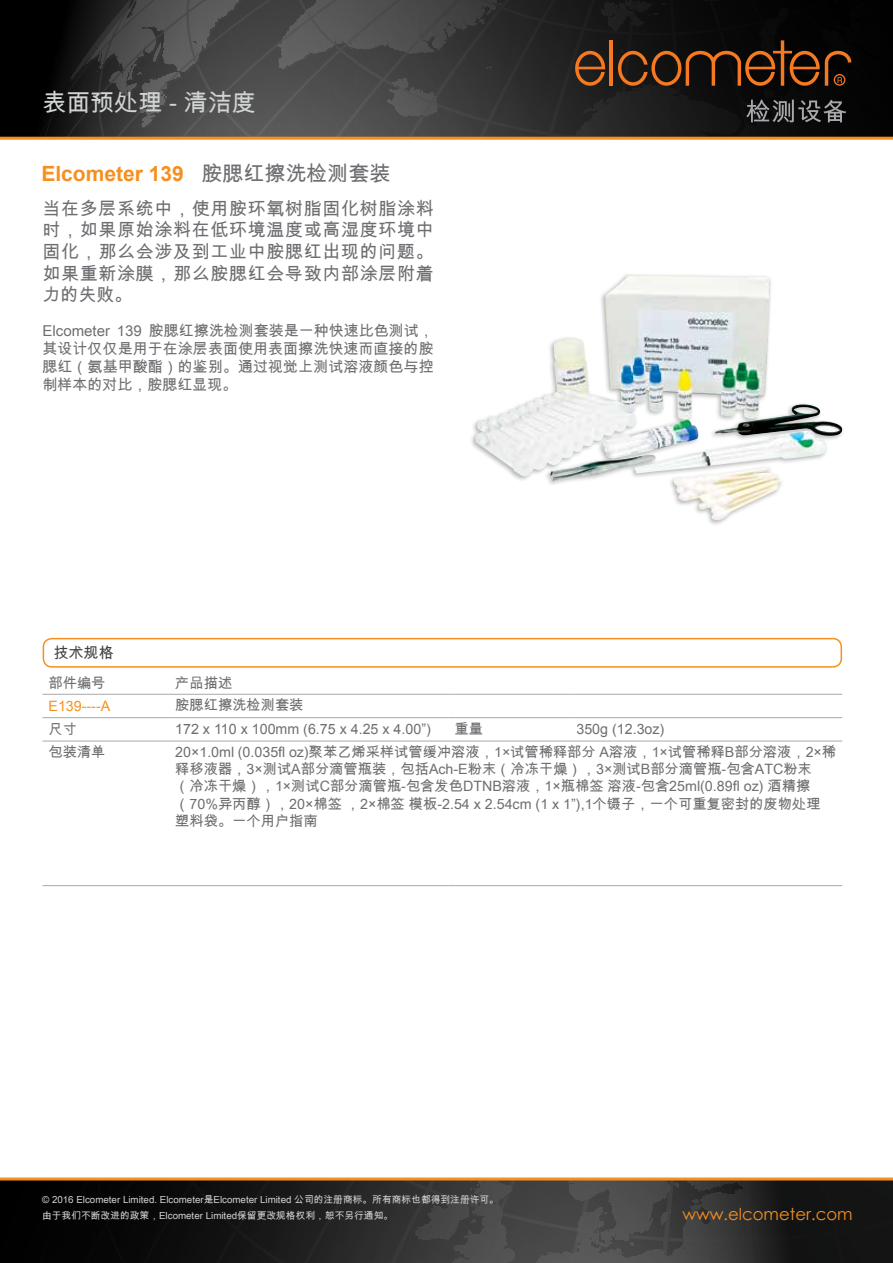
<style>
.page{position:relative;width:893px;height:1263px;background:#fff}
.page>*{position:absolute;margin:0;border:0;box-sizing:border-box;transform-origin:0 0}
.t1{font:24px "Arial Unicode MS";color:#d1d3d4}
.t2{font:700 21px "Arial";color:#f78f1e}
.t3{font:18px/21.6px "Arial Unicode MS";letter-spacing:.035em;color:#6d6e71;text-align:justify}
.t4{font:16.5px "Century Gothic";color:#f78f1e}
.t5{font:15px/18px "Arial Unicode MS";letter-spacing:.005em;color:#6d6e71;text-align:justify}
.t6{font:15px "Arial Unicode MS";color:#414042}
.t7{font:14.25px/17.1px "Arial Unicode MS";color:#6d6e71}
.t8{font:14.25px "Arial";color:#6d6e71}
.t9{font:14.25px "Arial";color:#f78f1e}
.t10{font:9.75px/15.9px "Arial Unicode MS";color:#d1d3d4}
.s1{font-family:"Arial Unicode MS";font-weight:400;color:#6d6e71}
</style>
<div class="page">
<div style="left:0;top:0;width:893px;height:138px;background:#000"></div>
<svg style="left:34px;top:0;width:859px;height:137px;background:#363636"></svg>
<hr style="left:609px;top:40px;width:4px;height:46px;background:#f47920">
<svg style="left:575px;top:51px;width:30px;height:35px"></svg>
<svg style="left:618px;top:0;width:275px;height:86px"></svg>
<svg style="left:746px;top:100px;width:100px;height:22px"></svg>
<hr style="left:0;top:137px;width:893px;height:3px;background:#f78f1e">
<svg style="left:0;top:1180px;width:893px;height:83px;background:#272626"></svg>
<hr style="left:0;top:1177px;width:893px;height:3px;background:#f78f1e">
<div style="left:469px;top:272px;width:376px;height:254px;background:#000;opacity:.3"></div>
<img style="left:475px;top:275px;width:295px;height:201px">
<div style="left:43px;top:638px;width:799px;height:30px;border:2px solid #f78f1e;border-radius:9px"></div>
<hr style="left:43px;top:694px;width:126px;height:1px;background:#a7a9ac">
<hr style="left:169px;top:694px;width:280px;height:1px;background:#a7a9ac">
<hr style="left:449px;top:694px;width:121px;height:1px;background:#a7a9ac">
<hr style="left:570px;top:694px;width:272px;height:1px;background:#a7a9ac">
<hr style="left:43px;top:717px;width:126px;height:1px;background:#a7a9ac">
<hr style="left:169px;top:717px;width:280px;height:1px;background:#a7a9ac">
<hr style="left:449px;top:717px;width:121px;height:1px;background:#a7a9ac">
<hr style="left:570px;top:717px;width:272px;height:1px;background:#a7a9ac">
<hr style="left:43px;top:741px;width:126px;height:1px;background:#a7a9ac">
<hr style="left:169px;top:741px;width:280px;height:1px;background:#a7a9ac">
<hr style="left:449px;top:741px;width:121px;height:1px;background:#a7a9ac">
<hr style="left:570px;top:741px;width:272px;height:1px;background:#a7a9ac">
<hr style="left:43px;top:885px;width:126px;height:1px;background:#a7a9ac">
<hr style="left:169px;top:885px;width:280px;height:1px;background:#a7a9ac">
<hr style="left:449px;top:885px;width:121px;height:1px;background:#a7a9ac">
<hr style="left:570px;top:885px;width:272px;height:1px;background:#a7a9ac">
<h1 class="t1" style="left:43px;top:85px;width:215px">表面预处理 - 清洁度</h1>
<h2 class="t2" style="left:41px;top:159px;width:350px">Elcometer 139 <span class="s1">胺腮红擦洗检测套装</span></h2>
<p class="t3" style="left:43px;top:197px;width:393px">当在多层系统中，使用胺环氧树脂固化树脂涂料时，如果原始涂料在低环境温度或高湿度环境中固化，那么会涉及到工业中胺腮红出现的问题。如果重新涂膜，那么胺腮红会导致内部涂层附着力的失败。</p>
<p class="t5" style="left:43px;top:322px;width:393px">Elcometer 139 胺腮红擦洗检测套装是一种快速比色测试，其设计仅仅是用于在涂层表面使用表面擦洗快速而直接的胺腮红（氨基甲酸酯）的鉴别。通过视觉上测试溶液颜色与控制样本的对比，胺腮红显现。</p>
<p class="t6" style="left:54px;top:642px;width:61px">技术规格</p>
<p class="t7" style="left:49px;top:674px;width:59px">部件编号</p>
<p class="t7" style="left:175px;top:674px;width:58px">产品描述</p>
<p class="t9" style="left:49px;top:696px;width:63px">E139----A</p>
<p class="t7" style="left:175px;top:697px;width:130px">胺腮红擦洗检测套装</p>
<p class="t7" style="left:49px;top:720px;width:30px">尺寸</p>
<p class="t8" style="left:175px;top:720px;width:257px">172 x 110 x 100mm (6.75 x 4.25 x 4.00”)</p>
<p class="t7" style="left:455px;top:720px;width:30px">重量</p>
<p class="t8" style="left:576px;top:720px;width:89px">350g (12.3oz)</p>
<p class="t7" style="left:49px;top:743px;width:58px">包装清单</p>
<p class="t7" style="left:175px;top:743px;width:662px">20×1.0ml (0.035fl oz)聚苯乙烯采样试管缓冲溶液，1×试管稀释部分 A溶液，1×试管稀释B部分溶液，2×稀释移液器，3×测试A部分滴管瓶装，包括Ach-E粉末（冷冻干燥），3×测试B部分滴管瓶-包含ATC粉末<br>（冷冻干燥），1×测试C部分滴管瓶-包含发色DTNB溶液，1×瓶棉签 溶液-包含25ml(0.89fl oz) 酒精擦（70%异丙醇），20×棉签 ，2×棉签 模板-2.54 x 2.54cm (1 x 1”),1个镊子，一个可重复密封的废物处理塑料袋。一个用户指南</p>
<p class="t10" style="left:42px;top:1192px;width:458px">© 2016 Elcometer Limited. Elcometer是Elcometer Limited 公司的注册商标。所有商标也都得到注册许可。由于我们不断改进的政策，Elcometer Limited保留更改规格权利，恕不另行通知。</p>
<p class="t4" style="left:682px;top:1202px;width:172px">www.elcometer.com</p>
</div>
